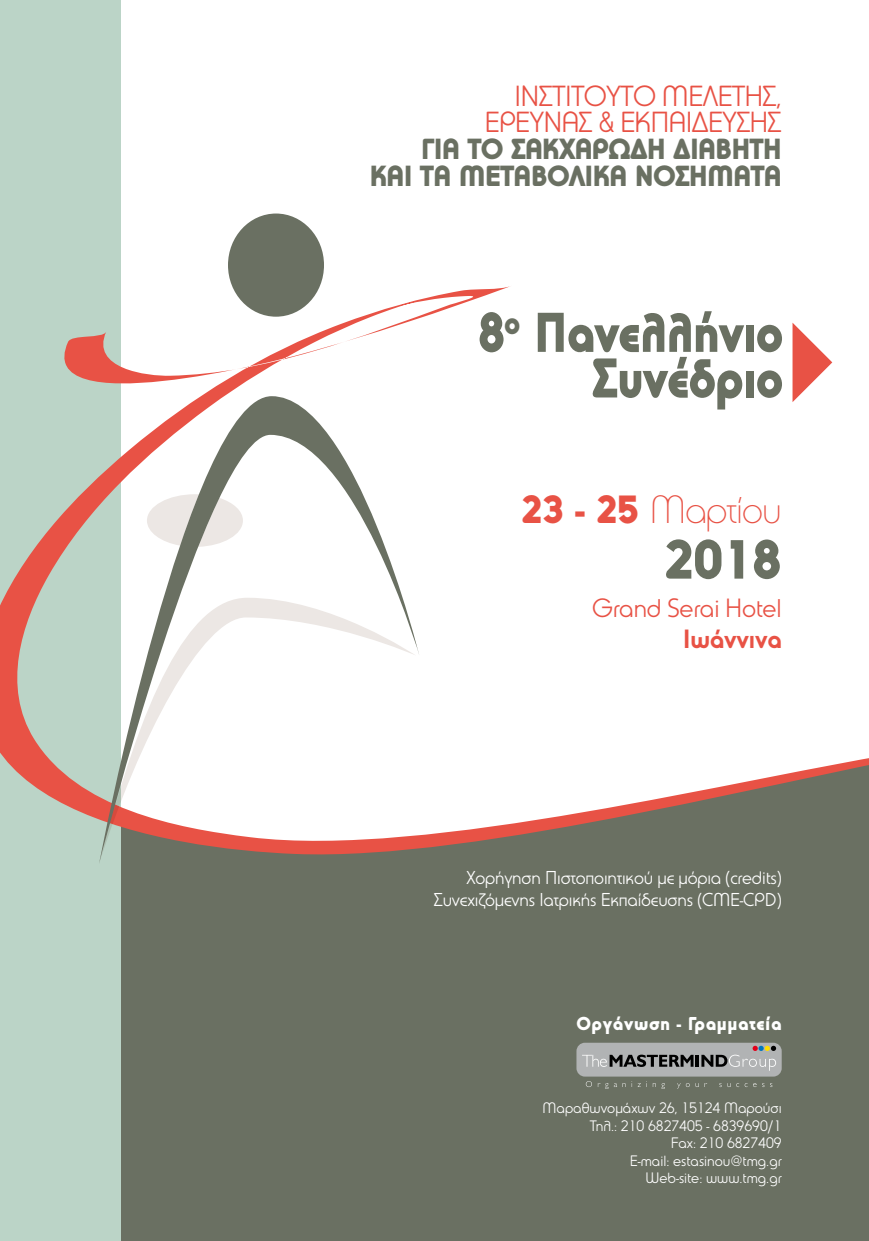
<style>
.page{position:relative;width:869px;height:1241px;background:#fff}
.page>*{position:absolute;margin:0;border:0;box-sizing:border-box;transform-origin:0 0}
.t1{font:900 54.95px/45.6px "PF Universal";letter-spacing:-.025em;color:#6a7062;text-align:right;scale:.91 1}
.t2{font:900 53.99px "PF Universal";color:#6a7062}
.t3{font:300 38.5px "PF Universal";letter-spacing:-.025em;color:#e85245}
.t4{font:900 28.53px/26.9px "PF Universal";letter-spacing:-.025em;color:#6a7062;text-align:right}
.t5{font:28.53px/26.9px "PF Universal";letter-spacing:-.025em;color:#e85245;text-align:right}
.t6{font:25.9px "PF Universal";letter-spacing:-.01em;color:#e85245}
.t7{font:700 25.9px "PF Universal";letter-spacing:-.01em;color:#e85245}
.t8{font:18.29px/22px "PF Universal";letter-spacing:-.01em;color:#fff;text-align:right}
.t9{font:900 18.29px "PF Universal";letter-spacing:.03em;color:#fff}
.t10{font:14.88px/17.5px "PF Universal";color:#fff;text-align:right}
.s1{font-weight:900}
</style>
<div class="page">
<div style="left:120px;top:861px;width:748px;height:379px;background:#6a7062"></div>
<div style="left:576px;top:1042px;width:205px;height:34px;background:#b1b3b4;border-radius:8px"></div>
<svg style="left:585px;top:1080px;width:6px;height:6px"></svg>
<svg style="left:597px;top:1082px;width:19px;height:6px"></svg>
<svg style="left:622px;top:1082px;width:3px;height:4px"></svg>
<svg style="left:631px;top:1080px;width:9px;height:6px"></svg>
<svg style="left:646px;top:1080px;width:9px;height:6px"></svg>
<svg style="left:661px;top:1082px;width:3px;height:6px"></svg>
<svg style="left:676px;top:1082px;width:13px;height:6px"></svg>
<svg style="left:695px;top:1082px;width:3px;height:4px"></svg>
<svg style="left:727px;top:1082px;width:3px;height:4px"></svg>
<svg style="left:744px;top:1082px;width:28px;height:4px"></svg>
<svg style="left:582px;top:1045px;width:193px;height:25px"></svg>
<div style="left:0;top:0;width:120px;height:1240px;background:#bbd4c7"></div>
<svg style="left:0;top:285px;width:868px;height:576px"></svg>
<div style="left:228px;top:213px;width:96px;height:103px;background:#6a7062;border-radius:50%"></div>
<svg style="left:99px;top:396px;width:320px;height:467px"></svg>
<svg style="left:99px;top:597px;width:317px;height:266px"></svg>
<svg style="left:147px;top:494px;width:96px;height:52px"></svg>
<h3 class="t5" style="left:484px;top:82px;width:298px">ΙΝΣΤΙΤΟΥΤΟ ΜΕΛΕΤΗΣ,<br>ΕΡΕΥΝΑΣ &amp; ΕΚΠΑΙΔΕΥΣΗΣ</h3>
<h3 class="t4" style="left:369px;top:135px;width:413px">ΓΙΑ ΤΟ ΣΑΚΧΑΡΩΔΗ ΔΙΑΒΗΤΗ<br>ΚΑΙ ΤΑ ΜΕΤΑΒΟΛΙΚΑ ΝΟΣΗΜΑΤΑ</h3>
<h1 class="t1" style="left:477px;top:309px;width:337px">8<sup>ο</sup> Πανελλήνιο<br>Συνέδριο</h1>
<h3 class="t3" style="left:521px;top:487px;width:261px"><span class="s1">23 - 25</span> Μαρτίου</h3>
<h2 class="t2" style="left:664px;top:526px;width:119px">2018</h2>
<h3 class="t6" style="left:591px;top:592px;width:191px">Grand Serai Hotel</h3>
<h3 class="t7" style="left:682px;top:623px;width:100px">Ιωάννινα</h3>
<p class="t8" style="left:433px;top:866px;width:349px">Xορήγηση Πιστοποιητικού με μόρια (credits)<br>Συνεχιζόμενης Ιατρικής Εκπαίδευσης (CME-CPD)</p>
<p class="t9" style="left:576px;top:1012px;width:207px">Οργάνωση - Γραμματεία</p>
<p class="t10" style="left:542px;top:1099px;width:240px">Μαραθωνομάχων 26, 15124 Μαρούσι<br>Τηλ.: 210 6827405 - 6839690/1<br>Fax: 210 6827409<br>E-mail: estasinou@tmg.gr<br>Web-site: www.tmg.gr</p>
</div>
